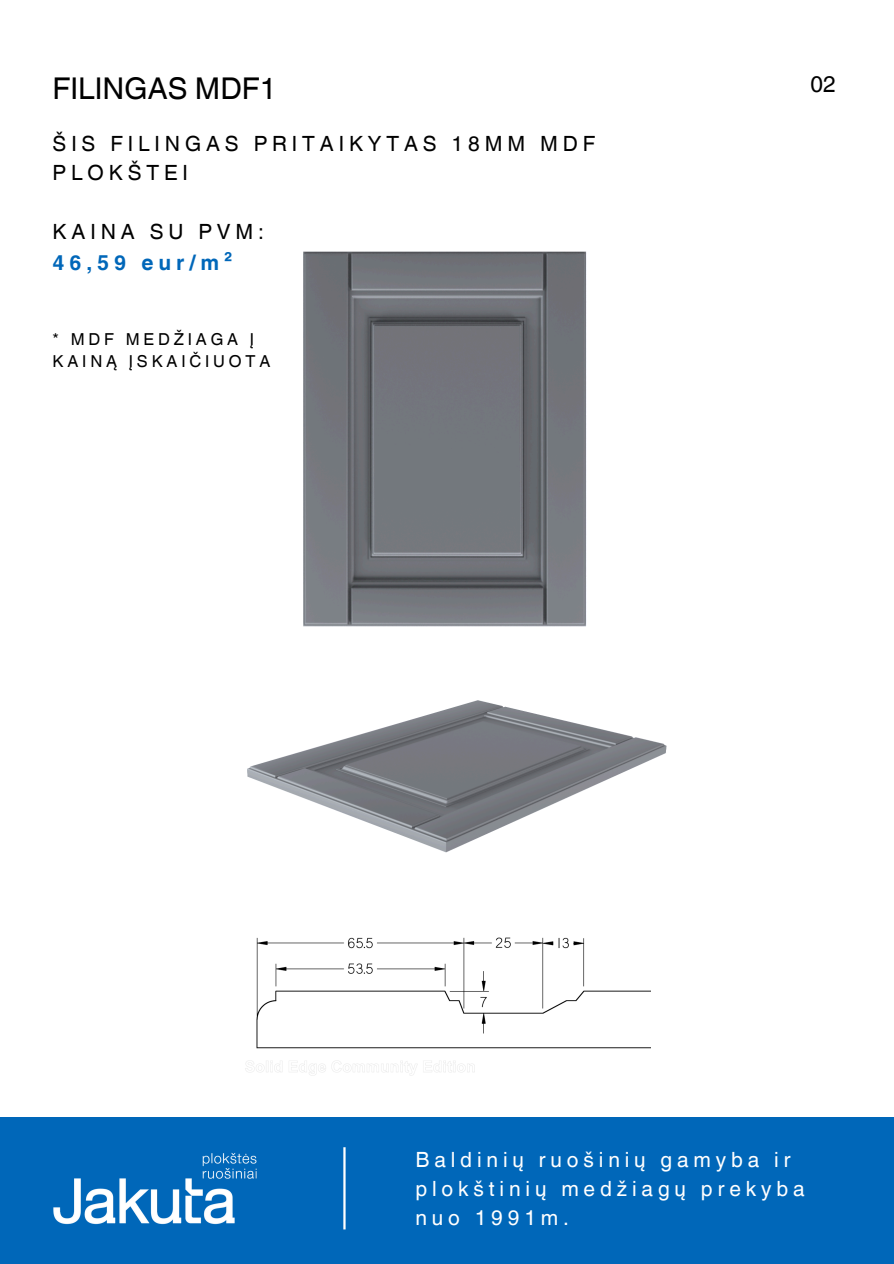
<style>
.page{position:relative;width:894px;height:1264px;background:#fff}
.page>*{position:absolute;margin:0;border:0;box-sizing:border-box;transform-origin:0 0}
.t1{font:30px "Helvetica World";color:#000}
.t2{font:22.65px "Helvetica World";color:#000}
.t3{font:21px/29.2px "Helvetica World";letter-spacing:.23em;color:#000}
.t4{font:21px/29.2px "Helvetica World";letter-spacing:.23em;color:#fff}
.t5{font:16.5px "Helvetica World";letter-spacing:.23em;color:#000}
.s1{font-weight:700;color:#0067b9}
</style>
<div class="page">
<div style="left:0;top:1116px;width:893px;height:147px;background:#0067b9"></div>
<img style="left:53px;top:1152px;width:204px;height:73px">
<hr style="left:343px;top:1147px;width:2px;height:82px;background:#fff">
<img style="left:303px;top:251px;width:284px;height:376px">
<img style="left:247px;top:700px;width:420px;height:153px">
<img style="left:245px;top:937px;width:404px;height:139px">
<p class="t1" style="left:53px;top:71px;width:225px">FILINGAS MDF1</p>
<p class="t3" style="left:53px;top:129px;width:544px">ŠIS FILINGAS PRITAIKYTAS 18MM MDF<br>PLOKŠTEI</p>
<p class="t3" style="left:53px;top:216px;width:213px;line-height:31.5px">KAINA SU PVM:<br><span class="s1">46,59 eur/m²</span></p>
<p class="t5" style="left:53px;top:329px;width:203px">* MDF MEDŽIAGA Į</p>
<p class="t5" style="left:53px;top:352px;width:219px">KAINĄ ĮSKAIČIUOTA</p>
<p class="t2" style="left:810px;top:70px;width:27px">02</p>
<h3 class="t4" style="left:415px;top:1144px;width:391px">Baldinių ruošinių gamyba ir plokštinių medžiagų prekyba nuo 1991m.</h3>
</div>
